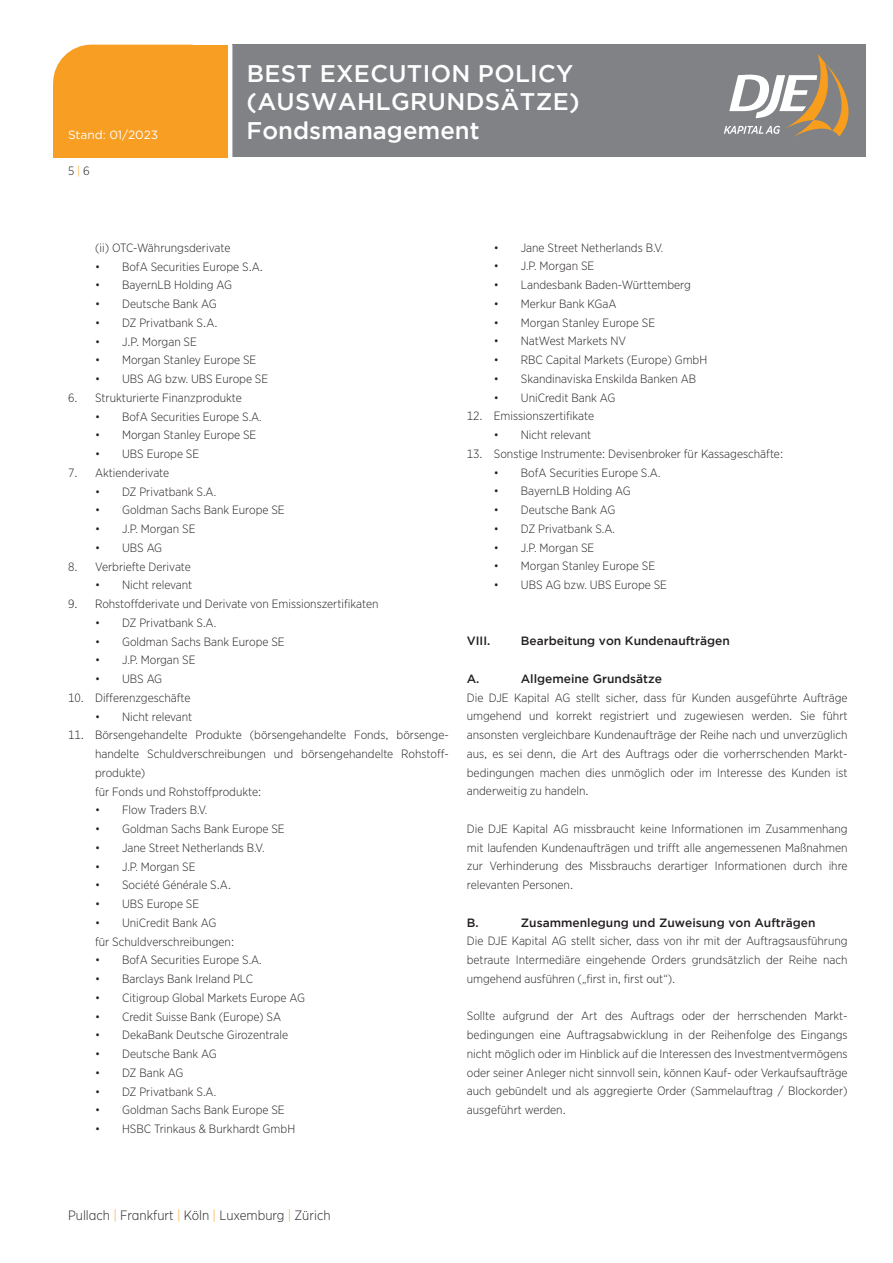
<style>
.page{position:relative;width:893px;height:1263px;background:#fff}
.page>*{position:absolute;margin:0;border:0;box-sizing:border-box;transform-origin:0 0}
.t1{font:500 24px/28.8px "Gotham";letter-spacing:.015em;color:#fff}
.t2{font:300 13.5px "Gotham Narrow";color:#231f20}
.t3{font:300 12px/18.8px "Gotham Narrow";color:#231f20;text-align:justify}
.t4{font:500 12px "Gotham";color:#231f20}
.t5{font:12px "Gotham";color:#fff}
.s1{color:#f89e1c}
.s2{color:#f89e23}
</style>
<div class="page">
<div style="left:232px;top:45px;width:633px;height:112px;background:#808285"></div>
<div style="left:53px;top:45px;width:174px;height:110px;background:#f89e23;border-radius:38px"></div>
<div style="left:149px;top:45px;width:79px;height:111px;background:#f89e23"></div>
<div style="left:54px;top:85px;width:174px;height:71px;background:#f89e23"></div>
<svg style="left:724px;top:54px;width:124px;height:83px"></svg>
<h1 class="t1" style="left:247px;top:58px;width:335px">BEST EXECUTION POLICY (AUSWAHLGRUNDSÄTZE)</h1>
<p class="t5" style="left:68px;top:127px;width:92px">Stand: 01/2023</p>
<h1 class="t1" style="left:247px;top:116px;width:234px">Fondsmanagement</h1>
<p class="t3" style="left:68px;top:162px;width:23px">5 <span class="s1">|</span> 6</p>
<p class="t3" style="left:95px;top:238px;width:137px">(ii) OTC-Währungsderivate</p>
<p class="t3" style="left:95px;top:257px;width:170px">• BofA Securities Europe S.A.</p>
<p class="t3" style="left:95px;top:276px;width:139px">• BayernLB Holding AG</p>
<p class="t3" style="left:95px;top:294px;width:123px">• Deutsche Bank AG</p>
<p class="t3" style="left:95px;top:313px;width:124px">• DZ Privatbank S.A.</p>
<p class="t3" style="left:95px;top:332px;width:103px">• J.P. Morgan SE</p>
<p class="t3" style="left:95px;top:351px;width:163px">• Morgan Stanley Europe SE</p>
<p class="t3" style="left:95px;top:369px;width:175px">• UBS AG bzw. UBS Europe SE</p>
<p class="t3" style="left:68px;top:388px;width:175px">6. Strukturierte Finanzprodukte</p>
<p class="t3" style="left:95px;top:407px;width:168px">• BofA Securities Europe S.A.</p>
<p class="t3" style="left:95px;top:426px;width:163px">• Morgan Stanley Europe SE</p>
<p class="t3" style="left:95px;top:444px;width:106px">• UBS Europe SE</p>
<p class="t3" style="left:68px;top:463px;width:103px">7. Aktienderivate</p>
<p class="t3" style="left:95px;top:482px;width:123px">• DZ Privatbank S.A.</p>
<p class="t3" style="left:95px;top:500px;width:191px">• Goldman Sachs Bank Europe SE</p>
<p class="t3" style="left:95px;top:519px;width:102px">• J.P. Morgan SE</p>
<p class="t3" style="left:95px;top:538px;width:69px">• UBS AG</p>
<p class="t3" style="left:68px;top:557px;width:124px">8. Verbriefte Derivate</p>
<p class="t3" style="left:95px;top:575px;width:99px">• Nicht relevant</p>
<p class="t3" style="left:68px;top:594px;width:312px">9. Rohstoffderivate und Derivate von Emissionszertifikaten</p>
<p class="t3" style="left:95px;top:613px;width:123px">• DZ Privatbank S.A.</p>
<p class="t3" style="left:95px;top:632px;width:191px">• Goldman Sachs Bank Europe SE</p>
<p class="t3" style="left:95px;top:650px;width:102px">• J.P. Morgan SE</p>
<p class="t3" style="left:95px;top:669px;width:69px">• UBS AG</p>
<p class="t3" style="left:68px;top:688px;width:124px">10. Differenzgeschäfte</p>
<p class="t3" style="left:95px;top:707px;width:99px">• Nicht relevant</p>
<p class="t3" style="left:95px;top:725px;width:355px;text-align:left;text-indent:-27px">11. Börsengehandelte Produkte (börsengehandelte Fonds, börsenge&shy;handelte Schuldverschreibungen und börsengehandelte Rohstoff&shy;produkte)<br>für Fonds und Rohstoffprodukte:</p>
<p class="t3" style="left:95px;top:800px;width:114px">• Flow Traders B.V.</p>
<p class="t3" style="left:95px;top:819px;width:191px">• Goldman Sachs Bank Europe SE</p>
<p class="t3" style="left:95px;top:838px;width:171px">• Jane Street Netherlands B.V.</p>
<p class="t3" style="left:95px;top:857px;width:102px">• J.P. Morgan SE</p>
<p class="t3" style="left:95px;top:875px;width:138px">• Société Générale S.A.</p>
<p class="t3" style="left:95px;top:894px;width:106px">• UBS Europe SE</p>
<p class="t3" style="left:95px;top:913px;width:141px">• UniCredit Bank AG<br>für Schuldverschreibungen:</p>
<p class="t3" style="left:95px;top:950px;width:168px">• BofA Securities Europe S.A.</p>
<p class="t3" style="left:95px;top:969px;width:159px">• Barclays Bank Ireland PLC</p>
<p class="t3" style="left:95px;top:988px;width:211px">• Citigroup Global Markets Europe AG</p>
<p class="t3" style="left:95px;top:1007px;width:188px">• Credit Suisse Bank (Europe) SA</p>
<p class="t3" style="left:95px;top:1025px;width:195px">• DekaBank Deutsche Girozentrale</p>
<p class="t3" style="left:95px;top:1044px;width:123px">• Deutsche Bank AG</p>
<p class="t3" style="left:95px;top:1063px;width:90px">• DZ Bank AG</p>
<p class="t3" style="left:95px;top:1082px;width:123px">• DZ Privatbank S.A.</p>
<p class="t3" style="left:95px;top:1100px;width:191px">• Goldman Sachs Bank Europe SE</p>
<p class="t3" style="left:95px;top:1119px;width:202px">• HSBC Trinkaus &amp; Burkhardt GmbH</p>
<p class="t3" style="left:494px;top:238px;width:171px">• Jane Street Netherlands B.V.</p>
<p class="t3" style="left:494px;top:257px;width:102px">• J.P. Morgan SE</p>
<p class="t3" style="left:494px;top:275px;width:199px">• Landesbank Baden-Württemberg</p>
<p class="t3" style="left:494px;top:294px;width:124px">• Merkur Bank KGaA</p>
<p class="t3" style="left:494px;top:313px;width:163px">• Morgan Stanley Europe SE</p>
<p class="t3" style="left:494px;top:332px;width:134px">• NatWest Markets NV</p>
<p class="t3" style="left:494px;top:350px;width:215px">• RBC Capital Markets (Europe) GmbH</p>
<p class="t3" style="left:494px;top:369px;width:204px">• Skandinaviska Enskilda Banken AB</p>
<p class="t3" style="left:494px;top:388px;width:123px">• UniCredit Bank AG</p>
<p class="t3" style="left:467px;top:406px;width:129px">12. Emissionszertifikate</p>
<p class="t3" style="left:494px;top:425px;width:99px">• Nicht relevant</p>
<p class="t3" style="left:467px;top:444px;width:318px">13. Sonstige Instrumente: Devisenbroker für Kassageschäfte:</p>
<p class="t3" style="left:494px;top:463px;width:168px">• BofA Securities Europe S.A.</p>
<p class="t3" style="left:494px;top:481px;width:139px">• BayernLB Holding AG</p>
<p class="t3" style="left:494px;top:500px;width:123px">• Deutsche Bank AG</p>
<p class="t3" style="left:494px;top:519px;width:123px">• DZ Privatbank S.A.</p>
<p class="t3" style="left:494px;top:538px;width:102px">• J.P. Morgan SE</p>
<p class="t3" style="left:494px;top:556px;width:163px">• Morgan Stanley Europe SE</p>
<p class="t3" style="left:494px;top:575px;width:175px">• UBS AG bzw. UBS Europe SE</p>
<p class="t4" style="left:467px;top:634px;width:25px">VIII.</p>
<p class="t4" style="left:521px;top:634px;width:211px">Bearbeitung von Kundenaufträgen</p>
<p class="t4" style="left:467px;top:672px;width:14px">A.</p>
<p class="t4" style="left:521px;top:672px;width:143px">Allgemeine Grundsätze</p>
<p class="t3" style="left:467px;top:688px;width:382px">Die DJE Kapital AG stellt sicher, dass für Kunden ausgeführte Aufträge umgehend und korrekt registriert und zugewiesen werden. Sie führt ansonsten vergleichbare Kundenaufträge der Reihe nach und unverzüglich aus, es sei denn, die Art des Auftrags oder die vorherrschenden Markt&shy;bedingungen machen dies unmöglich oder im Interesse des Kunden ist anderweitig zu handeln.</p>
<p class="t3" style="left:467px;top:819px;width:382px">Die DJE Kapital AG missbraucht keine Informationen im Zusammenhang mit laufenden Kundenaufträgen und trifft alle angemessenen Maßnahmen zur Verhinderung des Missbrauchs derartiger Informationen durch ihre relevanten Personen.</p>
<p class="t4" style="left:467px;top:915px;width:13px">B.</p>
<p class="t4" style="left:521px;top:915px;width:296px">Zusammenlegung und Zuweisung von Aufträgen</p>
<p class="t3" style="left:467px;top:931px;width:382px">Die DJE Kapital AG stellt sicher, dass von ihr mit der Auftragsausführung betraute Intermediäre eingehende Orders grundsätzlich der Reihe nach umgehend ausführen („first in, first out“).</p>
<p class="t3" style="left:467px;top:1006px;width:382px">Sollte aufgrund der Art des Auftrags oder der herrschenden Markt&shy;bedingungen eine Auftragsabwicklung in der Reihenfolge des Eingangs nicht möglich oder im Hinblick auf die Interessen des Investmentvermögens oder seiner Anleger nicht sinnvoll sein, können Kauf- oder Verkaufsaufträge auch gebündelt und als aggregierte Order (Sammelauftrag / Blockorder) ausgeführt werden.</p>
<p class="t2" style="left:68px;top:1206px;width:264px">Pullach <span class="s2">|</span> Frankfurt <span class="s2">|</span> Köln <span class="s2">|</span> Luxemburg <span class="s2">|</span> Zürich</p>
</div>
